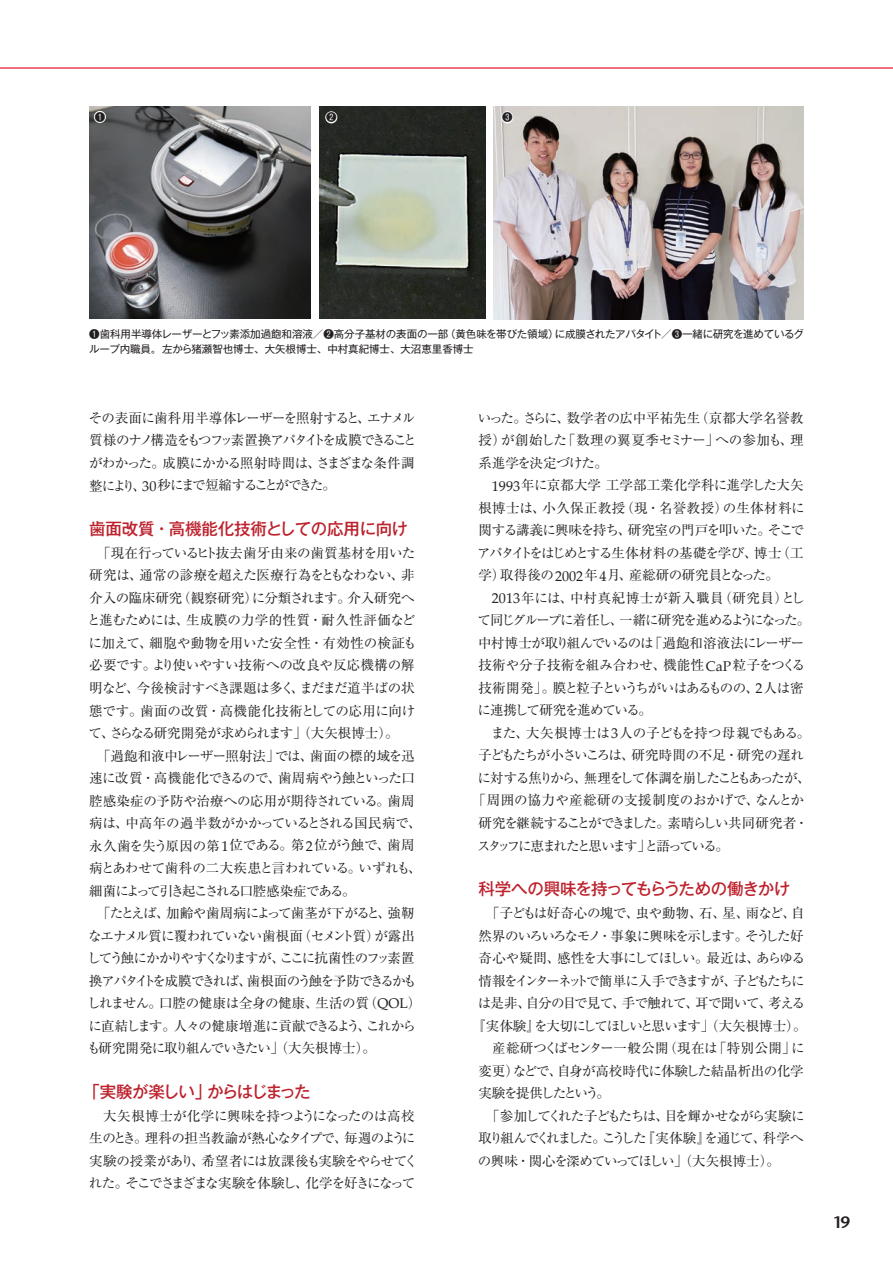
<style>
.page{position:relative;width:893px;height:1263px;background:#fff}
.page>*{position:absolute;margin:0;border:0;box-sizing:border-box;transform-origin:0 0}
.t1{font:500 16.5px "Gothic MB101 Pr 6 N";letter-spacing:-.055em;color:#bd222d}
.t2{font:500 16.5px "Gothic MB101 Pr 6 N";letter-spacing:-.01em;color:#bd222d}
.t3{font:500 16.5px "Gothic MB101 Pr 6 N";letter-spacing:-.11em;color:#bd222d}
.t4{font:15.9px "Stone Sans Semi Boold";color:#231f20}
.t5{font:13.5px/22.5px "Ryumin Pro";letter-spacing:-.03em;color:#231f20}
.t6{font:13.5px/22.5px "Ryumin Pro";letter-spacing:-.05em;color:#231f20;text-align:justify}
.t7{font:13.5px/22.5px "Ryumin Pro";letter-spacing:-.085em;color:#231f20}
.t8{font:13.5px "Ryumin Pro";letter-spacing:-.115em;color:#231f20}
.t9{font:13.5px "Ryumin Pro";letter-spacing:-.09em;color:#231f20}
.t10{font:13.5px "Ryumin Pro";letter-spacing:.005em;color:#231f20}
.t11{font:13.5px "Ryumin Pro";letter-spacing:-.095em;color:#231f20}
.t12{font:13.5px "Ryumin Pro";letter-spacing:-.12em;color:#231f20}
.t13{font:13.5px "Ryumin Pro";letter-spacing:-.13em;color:#231f20}
.t14{font:13.5px "Ryumin Pro";letter-spacing:-.1em;color:#231f20}
.t15{font:13.5px "Ryumin Pro";letter-spacing:-.11em;color:#231f20}
.t16{font:13.5px "Ryumin Pro";letter-spacing:.035em;color:#231f20}
.t17{font:13.5px "Ryumin Pro";color:#231f20}
.t18{font:13.5px "Ryumin Pro";letter-spacing:-.02em;color:#231f20}
.t19{font:13.5px "Ryumin Pro";letter-spacing:-.07em;color:#231f20}
.t20{font:13.5px "Ryumin Pro";letter-spacing:.015em;color:#231f20}
.t21{font:13.5px "Ryumin Pro";letter-spacing:-.155em;color:#231f20}
.t22{font:13.5px "Ryumin Pro";letter-spacing:-.125em;color:#231f20}
.t23{font:10.5px/15px "Gothic MB101 Pr 6 N";letter-spacing:-.005em;color:#231f20}
.s1{font-family:"Palatino Linotype";font-size:14.25px}
.s2{font-family:"Palatino Linotype";font-size:14.1px}
</style>
<div class="page">
<img style="left:493px;top:106px;width:311px;height:213px">
<img style="left:319px;top:106px;width:166px;height:213px">
<img style="left:89px;top:106px;width:221px;height:213px">
<svg style="left:93px;top:110px;width:14px;height:14px"></svg>
<svg style="left:324px;top:110px;width:14px;height:14px"></svg>
<svg style="left:500px;top:110px;width:14px;height:14px"></svg>
<hr style="left:0;top:67px;width:893px;height:2px;background:#f16c7b">
<p class="t23" style="left:95px;top:109px;width:12px">❶</p>
<p class="t23" style="left:326px;top:109px;width:12px">❷</p>
<p class="t23" style="left:502px;top:109px;width:12px">❸</p>
<p class="t23" style="left:89px;top:325px;width:716px">❶歯科用半導体レーザーとフッ素添加過飽和溶液／❷高分子基材の表面の一部（黄色味を帯びた領域）に成膜されたアパタイト／❸一緒に研究を進めているグループ内職員。左から猪瀬智也博士、大矢根博士、中村真紀博士、大沼恵里香博士</p>
<p class="t7" style="left:89px;top:406px;width:329px">その表面に歯科用半導体レーザーを照射すると、エナメル質様のナノ構造をもつフッ素置換アパタイトを成膜できることがわかった。成膜にかかる照射時間は、さまざまな条件調整により、<span class="s1">30</span>秒にまで短縮することができた。</p>
<p class="t2" style="left:89px;top:515px;width:320px">歯面改質・高機能化技術としての応用に向け</p>
<p class="t5" style="left:87px;top:541px;width:336px">　「現在行っているヒト抜去歯牙由来の歯質基材を用いた研究は、通常の診療を超えた医療行為をともなわない、非介入の臨床研究（観察研究）に分類されます。介入研究へと進むためには、生成膜の力学的性質・耐久性評価などに加えて、細胞や動物を用いた安全性・有効性の検証も必要です。より使いやすい技術への改良や反応機構の解明など、今後検討すべき課題は多く、まだまだ道半ばの状態です。歯面の改質・高機能化技術としての応用に向けて、さらなる研究開発が求められます」（大矢根博士）。<br>　「過飽和液中レーザー照射法」では、歯面の標的域を迅速に改質・高機能化できるので、歯周病やう蝕といった口腔感染症の予防や治療への応用が期待されている。歯周病は、中高年の過半数がかかっているとされる国民病で、永久歯を失う原因の第<span class="s1">1</span>位である。第<span class="s1">2</span>位がう蝕で、歯周病とあわせて歯科の二大疾患と言われている。いずれも、細菌によって引き起こされる口腔感染症である。<br>　「たとえば、加齢や歯周病によって歯茎が下がると、強靭なエナメル質に覆われていない歯根面（セメント質）が露出してう蝕にかかりやすくなりますが、ここに抗菌性のフッ素置換アパタイトを成膜できれば、歯根面のう蝕を予防できるかもしれません。口腔の健康は全身の健康、生活の質（<span class="s2">QOL</span>）に直結します。人々の健康増進に貢献できるよう、これからも研究開発に取り組んでいきたい」（大矢根博士）。</p>
<p class="t3" style="left:83px;top:1078px;width:229px">「実験が楽しい」からはじまった</p>
<p class="t6" style="left:89px;top:1103px;width:330px;text-align:left">　大矢根博士が化学に興味を持つようになったのは高校生のとき。理科の担当教諭が熱心なタイプで、毎週のように実験の授業があり、希望者には放課後も実験をやらせてくれた。そこでさまざまな実験を体験し、化学を好きになって</p>
<p class="t6" style="left:478px;top:406px;width:327px">いった。さらに、数学者の広中平祐先生（京都大学名誉教授）が創始した「数理の翼夏季セミナー」への参加も、理系進学を決定づけた。</p>
<p class="t6" style="left:477px;top:473px;width:329px;text-indent:15px"><span class="s1">1993</span>年に京都大学工学部工業化学科に進学した大矢根博士は、小久保正教授（現・名誉教授）の生体材料に関する講義に興味を持ち、研究室の門戸を叩いた。そこでアパタイトをはじめとする生体材料の基礎を学び、博士（工学）取得後の<span class="s1">2002</span>年<span class="s1">4</span>月、産総研の研究員となった。</p>
<p class="t16" style="left:492px;top:587px;width:314px"><span class="s1">2013</span>年には、中村真紀博士が新入職員（研究員）とし</p>
<p class="t8" style="left:478px;top:610px;width:334px">て同じグループに着任し、一緒に研究を進めるようになった。</p>
<p class="t6" style="left:478px;top:631px;width:328px">中村博士が取り組んでいるのは「過飽和溶液法にレーザー</p>
<p class="t17" style="left:478px;top:655px;width:328px">技術や分子技術を組み合わせ、機能性<span class="s2">CaP</span>粒子をつくる</p>
<p class="t6" style="left:478px;top:676px;width:327px">技術開発」。膜と粒子というちがいはあるものの、<span class="s1">2</span>人は密</p>
<p class="t11" style="left:477px;top:700px;width:176px">に連携して研究を進めている。</p>
<p class="t10" style="left:478px;top:722px;width:334px">　また、大矢根博士は<span class="s1">3</span>人の子どもを持つ母親でもある。</p>
<p class="t18" style="left:478px;top:745px;width:327px">子どもたちが小さいころは、研究時間の不足・研究の遅れ</p>
<p class="t12" style="left:477px;top:767px;width:335px">に対する焦りから、無理をして体調を崩したこともあったが、</p>
<p class="t10" style="left:473px;top:790px;width:333px">「周囲の協力や産総研の支援制度のおかげで、なんとか</p>
<p class="t9" style="left:478px;top:812px;width:331px">研究を継続することができました。素晴らしい共同研究者・</p>
<p class="t21" style="left:477px;top:835px;width:253px">スタッフに恵まれたと思います」と語っている。</p>
<p class="t1" style="left:478px;top:875px;width:313px">科学への興味を持ってもらうための働きかけ</p>
<p class="t6" style="left:478px;top:901px;width:328px">　「子どもは好奇心の塊で、虫や動物、石、星、雨など、自</p>
<p class="t15" style="left:478px;top:925px;width:327px">然界のいろいろなモノ・事象に興味を示します。そうした好</p>
<p class="t19" style="left:478px;top:947px;width:328px">奇心や疑問、感性を大事にしてほしい。最近は、あらゆる</p>
<p class="t13" style="left:478px;top:970px;width:328px">情報をインターネットで簡単に入手できますが、子どもたちに</p>
<p class="t6" style="left:478px;top:991px;width:329px">は是非、自分の目で見て、手で触れて、耳で聞いて、考える</p>
<p class="t14" style="left:472px;top:1015px;width:336px">『実体験』を大切にしてほしいと思います」（大矢根博士）。</p>
<p class="t20" style="left:478px;top:1037px;width:328px">　産総研つくばセンター一般公開（現在は「特別公開」に</p>
<p class="t6" style="left:478px;top:1058px;width:327px">変更）などで、自身が高校時代に体験した結晶析出の化学</p>
<p class="t22" style="left:478px;top:1082px;width:133px">実験を提供したという。</p>
<p class="t9" style="left:478px;top:1105px;width:328px">　「参加してくれた子どもたちは、目を輝かせながら実験に</p>
<p class="t8" style="left:478px;top:1127px;width:327px">取り組んでくれました。こうした『実体験』を通じて、科学へ</p>
<p class="t11" style="left:478px;top:1150px;width:304px">の興味・関心を深めていってほしい」（大矢根博士）。</p>
<p class="t4" style="left:833px;top:1212px;width:19px">19</p>
</div>
